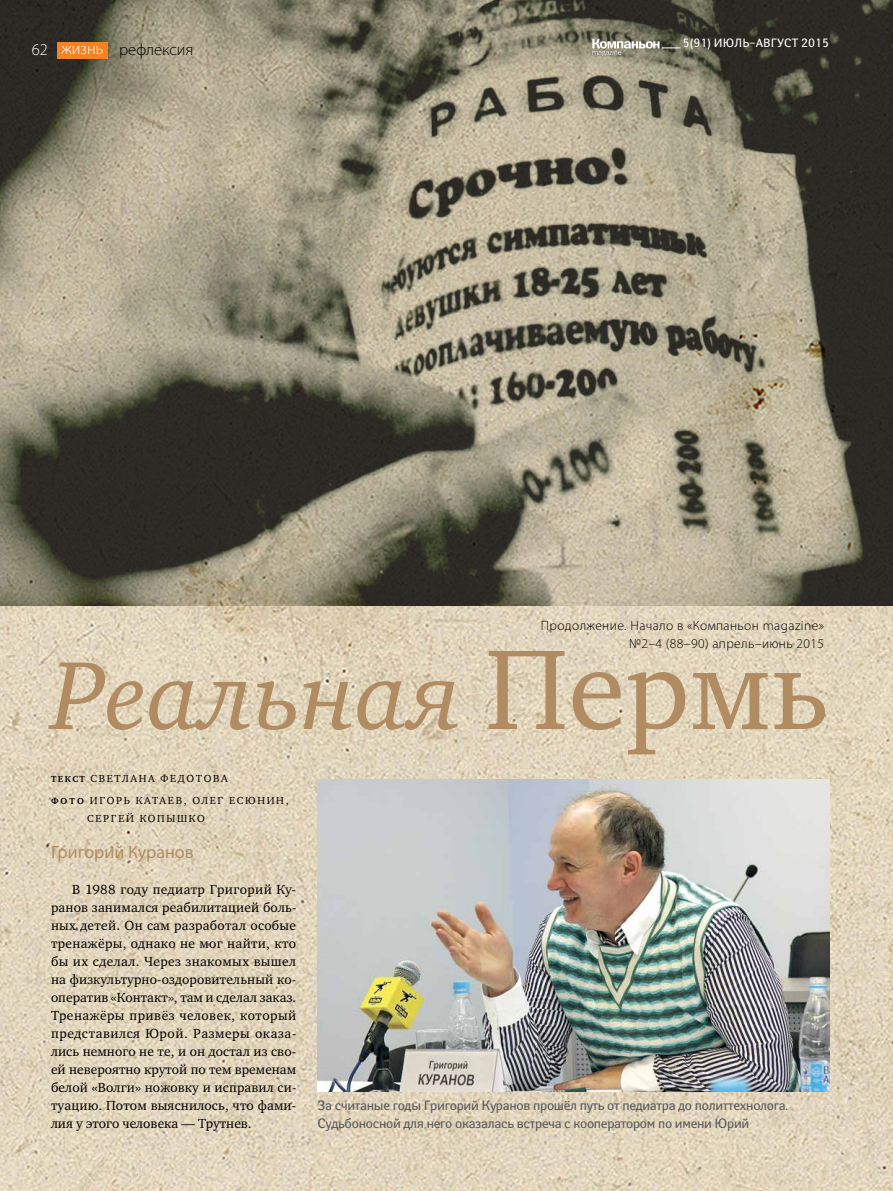
<style>
.page{position:relative;width:893px;height:1191px;background:#fff}
.page>*{position:absolute;margin:0;border:0;box-sizing:border-box;transform-origin:0 0}
.t1{font:italic 99px "Charter ITC";color:#b18c62}
.t2{font:18px "Myriad Pro";color:#b18c62}
.t3{font:300 16.5px "Myriad Pro";color:#000}
.t4{font:300 16.5px "Myriad Pro";color:#fff}
.t5{font:13.5px/18px "Charter ITC";letter-spacing:.01em;color:#000;text-align:justify}
.t6{font:13.5px/18px "Yanus";letter-spacing:-.02em;color:#58595b}
.t7{font:300 13.5px/18px "Myriad Pro";letter-spacing:.03em;color:#000;text-align:right}
.t8{font:12px "Yanus";letter-spacing:.01em;color:#fff}
.t9{font:10.5px/22.2px "Charter ITC";letter-spacing:.16em;color:#000}
.s1{font-style:normal;font-size:116.25px}
.s2{font-weight:700;font-size:9px}
</style>
<div class="page">
<img style="left:0;top:606px;width:893px;height:585px">
<img style="left:0;top:0;width:893px;height:606px">
<img style="left:317px;top:779px;width:512px;height:313px">
<div style="left:57px;top:42px;width:51px;height:17px;background:#f58220"></div>
<svg style="left:592px;top:39px;width:89px;height:17px;background:#979687"></svg>
<p class="t4" style="left:32px;top:40px;width:18px">62</p>
<p class="t3" style="left:119px;top:40px;width:76px">рефлексия</p>
<p class="t4" style="left:62px;top:39px;width:43px">жизнь</p>
<p class="t8" style="left:683px;top:36px;width:148px">5(91) ИЮЛЬ–АВГУСТ 2015</p>
<p class="t7" style="left:541px;top:616px;width:285px">Продолжение. Начало в «Компаньон magazine» №2–4 (88–90) апрель–июнь 2015</p>
<h1 class="t1" style="left:51px;top:634px;width:780px">Реальная <span class="s1">Пермь</span></h1>
<p class="t9" style="left:51px;top:767px;width:239px"><span class="s2">ТЕКСТ</span> СВЕТЛАНА ФЕДОТОВА<br><span class="s2">ФОТО</span> ИГОРЬ КАТАЕВ, ОЛЕГ ЕСЮНИН,</p>
<p class="t9" style="left:87px;top:807px;width:119px">СЕРГЕЙ КОПЫШКО</p>
<h2 class="t2" style="left:51px;top:841px;width:144px">Григорий Куранов</h2>
<p class="t5" style="left:51px;top:880px;width:247px;text-indent:21px">В 1988 году педиатр Григорий Ку&shy;ранов занимался реабилитацией боль&shy;ных детей. Он сам разработал особые тренажёры, однако не мог найти, кто бы их сделал. Через знакомых вышел на физкультурно-оздоровительный ко&shy;оператив «Контакт», там и сделал заказ.<br>Тренажёры привёз человек, который представился Юрой. Размеры оказа&shy;лись немного не те, и он достал из сво&shy;ей невероятно крутой по тем временам белой «Волги» ножовку и исправил си&shy;туацию. Потом выяснилось, что фами&shy;лия у этого человека — Трутнев.</p>
<p class="t6" style="left:317px;top:1096px;width:472px">За считаные годы Григорий Куранов прошёл путь от педиатра до политтехнолога.<br>Судьбоносной для него оказалась встреча с кооператором по имени Юрий</p>
</div>
